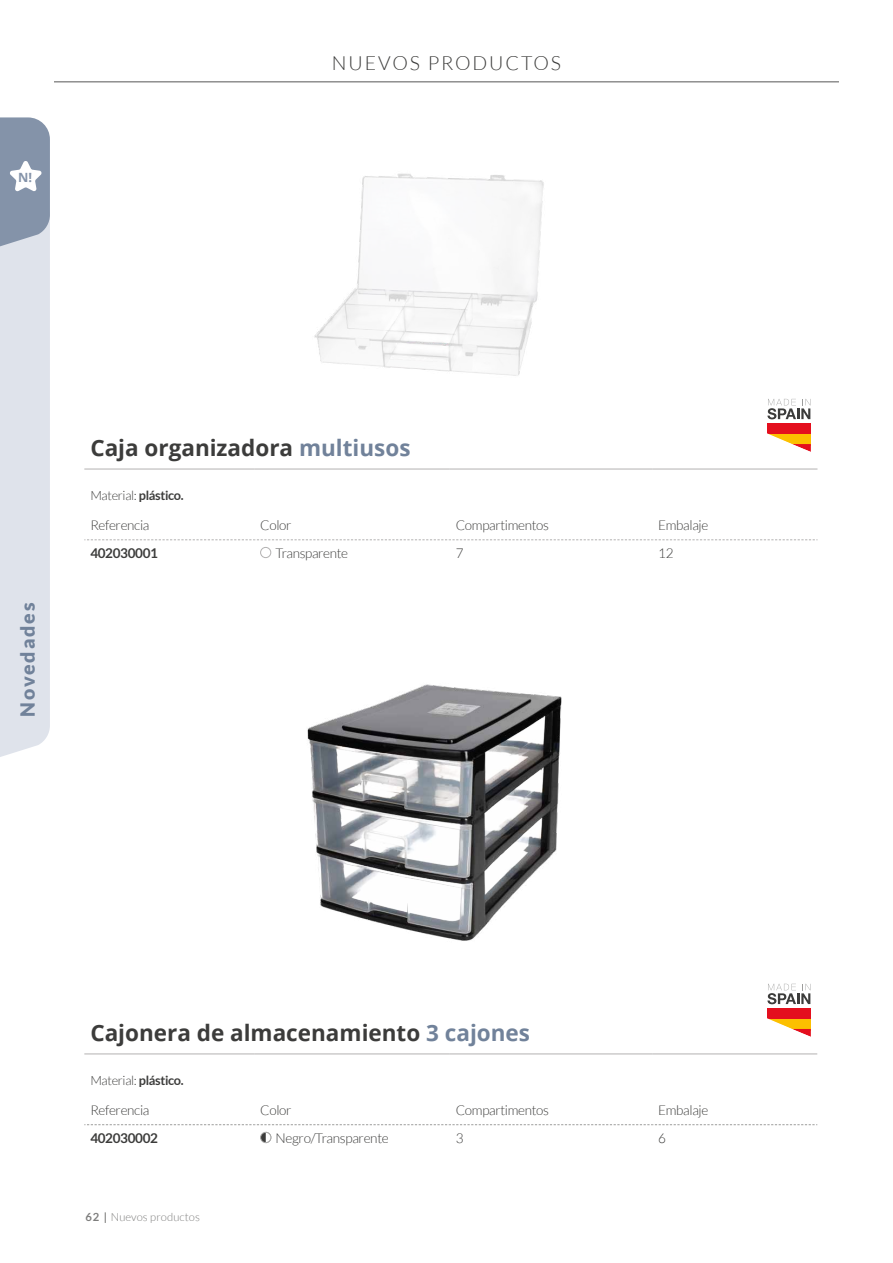
<style>
.page{position:relative;width:893px;height:1263px;background:#fff}
.page>*{position:absolute;margin:0;border:0;box-sizing:border-box;transform-origin:0 0}
.t1{font:700 22.5px "Open Sans";color:#3c3c3b}
.t2{font:300 19.5px "Lato";letter-spacing:.1em;color:#3c3c3b}
.t3{font:900 19.5px "Lato";letter-spacing:.1em;color:#71829a}
.t4{font:300 13.65px "Lato";letter-spacing:-.025em;color:#3c3c3b}
.t5{font:300 13.5px "Lato";letter-spacing:-.025em;color:#3c3c3b}
.t6{font:700 13.5px "Lato";letter-spacing:-.025em;color:#3c3c3b}
.t7{font:300 12.75px "Lato";letter-spacing:-.025em;color:#3c3c3b}
.t8{font:700 12.75px "Open Sans";color:#8493a9}
.t9{font:300 11.25px "Lato";letter-spacing:.01em;color:#7e7e7d}
.s1{color:#71829a}
.s2{font-weight:700}
</style>
<div class="page">
<hr style="left:54px;top:82px;width:785px;height:1px;background:#575756">
<svg style="left:0;top:117px;width:50px;height:640px;background:#d0d6e0"></svg>
<img style="left:314px;top:173px;width:230px;height:203px">
<img style="left:307px;top:684px;width:255px;height:257px">
<hr style="left:84px;top:469px;width:170px;height:1px;background:#b3b2b2">
<hr style="left:254px;top:469px;width:196px;height:1px;background:#b3b2b2">
<hr style="left:450px;top:469px;width:202px;height:1px;background:#b3b2b2">
<hr style="left:652px;top:469px;width:165px;height:1px;background:#b3b2b2">
<svg style="left:84px;top:539px;width:733px;height:1px"></svg>
<div style="left:260px;top:547px;width:11px;height:11px;border:1px solid #b3b2b2;border-radius:50%"></div>
<hr style="left:84px;top:1053px;width:170px;height:1px;background:#b3b2b2">
<hr style="left:254px;top:1053px;width:196px;height:1px;background:#b3b2b2">
<hr style="left:450px;top:1053px;width:202px;height:1px;background:#b3b2b2">
<hr style="left:652px;top:1053px;width:165px;height:1px;background:#b3b2b2">
<svg style="left:84px;top:1124px;width:733px;height:1px"></svg>
<div style="left:261px;top:1132px;width:10px;height:10px;background:#3c3c3b;border-radius:50%"></div>
<div style="left:260px;top:1132px;width:11px;height:11px;border:1px solid #a8a8a7;border-radius:50%"></div>
<svg style="left:265px;top:1131px;width:7px;height:12px"></svg>
<svg style="left:767px;top:399px;width:43px;height:20px"></svg>
<div style="left:767px;top:423px;width:44px;height:11px;background:#e40f1e"></div>
<svg style="left:767px;top:433px;width:44px;height:19px"></svg>
<svg style="left:767px;top:984px;width:43px;height:20px"></svg>
<div style="left:767px;top:1008px;width:44px;height:11px;background:#e40f1e"></div>
<svg style="left:767px;top:1018px;width:44px;height:19px"></svg>
<p class="t8" style="left:18px;top:168px;width:15px">N!</p>
<h2 class="t2" style="left:332px;top:52px;width:231px">NUEVOS PRODUCTOS</h2>
<h2 class="t3" style="left:16px;top:717px;width:116px;rotate:-90deg">Novedades</h2>
<h1 class="t1" style="left:90px;top:432px;width:322px">Caja organizadora <span class="s1">multiusos</span></h1>
<p class="t7" style="left:90px;top:489px;width:95px">Material: <span class="s2">plástico.</span></p>
<p class="t5" style="left:90px;top:518px;width:61px">Referencia</p>
<p class="t5" style="left:260px;top:518px;width:33px">Color</p>
<p class="t5" style="left:456px;top:518px;width:95px">Compartimentos</p>
<p class="t5" style="left:658px;top:518px;width:52px">Embalaje</p>
<p class="t6" style="left:90px;top:545px;width:69px">402030001</p>
<p class="t5" style="left:275px;top:546px;width:74px">Transparente</p>
<p class="t5" style="left:456px;top:546px;width:9px">7</p>
<p class="t5" style="left:658px;top:546px;width:17px">12</p>
<h1 class="t1" style="left:90px;top:1017px;width:441px">Cajonera de almacenamiento <span class="s1">3 cajones</span></h1>
<p class="t7" style="left:90px;top:1074px;width:95px">Material: <span class="s2">plástico.</span></p>
<p class="t5" style="left:90px;top:1103px;width:61px">Referencia</p>
<p class="t5" style="left:260px;top:1103px;width:33px">Color</p>
<p class="t5" style="left:456px;top:1103px;width:95px">Compartimentos</p>
<p class="t5" style="left:658px;top:1103px;width:52px">Embalaje</p>
<p class="t6" style="left:90px;top:1130px;width:69px">402030002</p>
<p class="t4" style="left:276px;top:1131px;width:115px">Negro/Transparente</p>
<p class="t5" style="left:456px;top:1131px;width:9px">3</p>
<p class="t5" style="left:658px;top:1131px;width:9px">6</p>
<p class="t9" style="left:85px;top:1211px;width:116px"><span class="s2">62 |</span> Nuevos productos</p>
</div>
